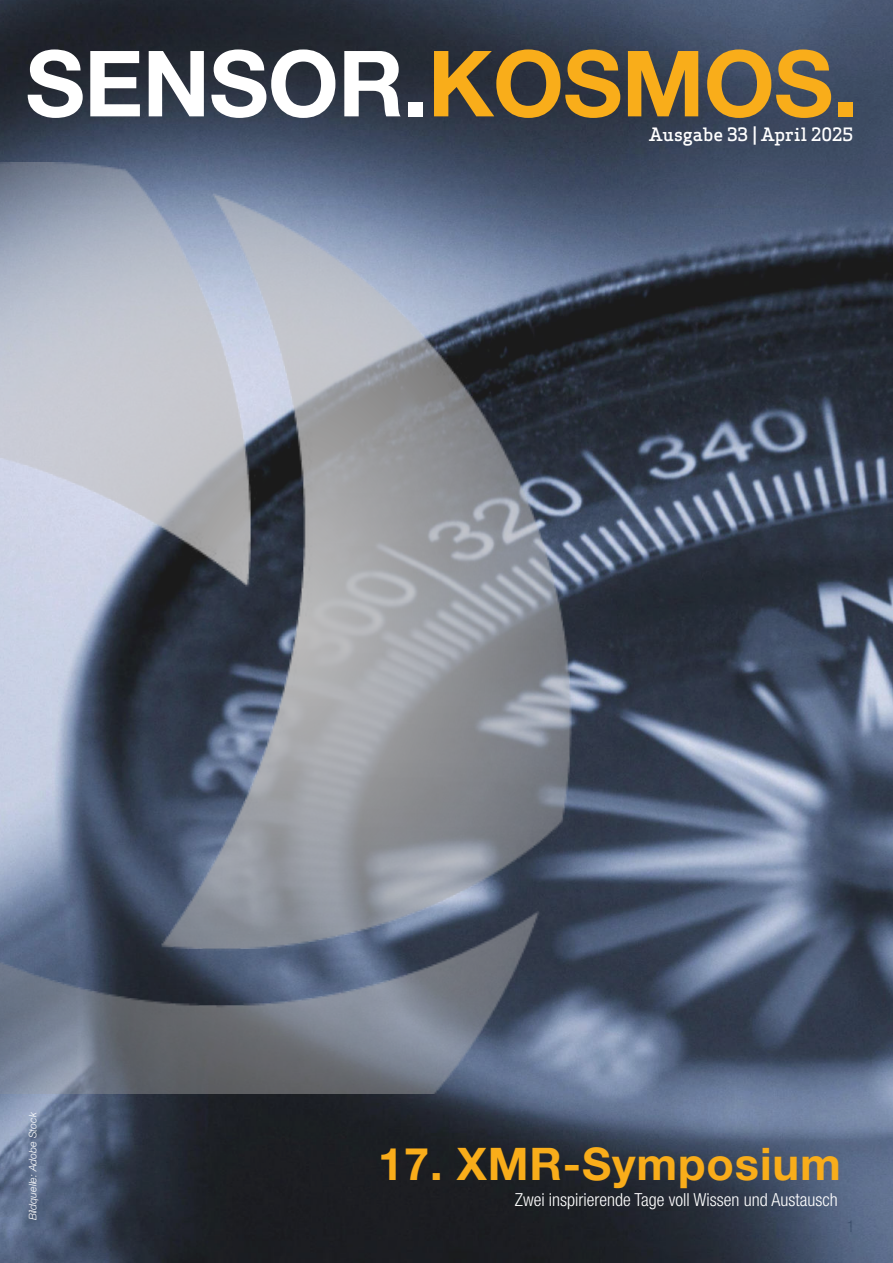
<style>
.page{position:relative;width:893px;height:1263px;background:#fff}
.page>*{position:absolute;margin:0;border:0;box-sizing:border-box;transform-origin:0 0}
.t1{font:700 91.5px "Helvetica Neue LT Std";letter-spacing:-.01em;color:#fff}
.t2{font:700 45px "Helvetica Neue LT Std";letter-spacing:.02em;color:#f9ad1a}
.t3{font:300 condensed 18px "Helvetica Neue LT Std";color:#fff}
.t4{font:500 18px "Apex Serif";letter-spacing:-.005em;color:#fff}
.t5{font:italic 300 10.5px "Helvetica Neue LT Std";color:#fff}
.s1{color:#f9ad1a}
</style>
<div class="page">
<img style="left:0;top:0;width:893px;height:1263px">
<img style="left:0;top:162px;width:588px;height:931px">
<h1 class="t1" style="left:26px;top:33px;width:834px">SENSOR.<span class="s1">KOSMOS.</span></h1>
<p class="t4" style="left:649px;top:127px;width:206px">Ausgabe 33 | April 2025</p>
<p class="t5" style="left:29px;top:1220px;width:110px;rotate:-90deg">Bildquelle: Adobe Stock</p>
<h2 class="t2" style="left:378px;top:1139px;width:464px">17. XMR-Symposium</h2>
<p class="t3" style="left:515px;top:1193px;width:324px">Zwei inspirierende Tage voll Wissen und Austausch</p>
</div>
